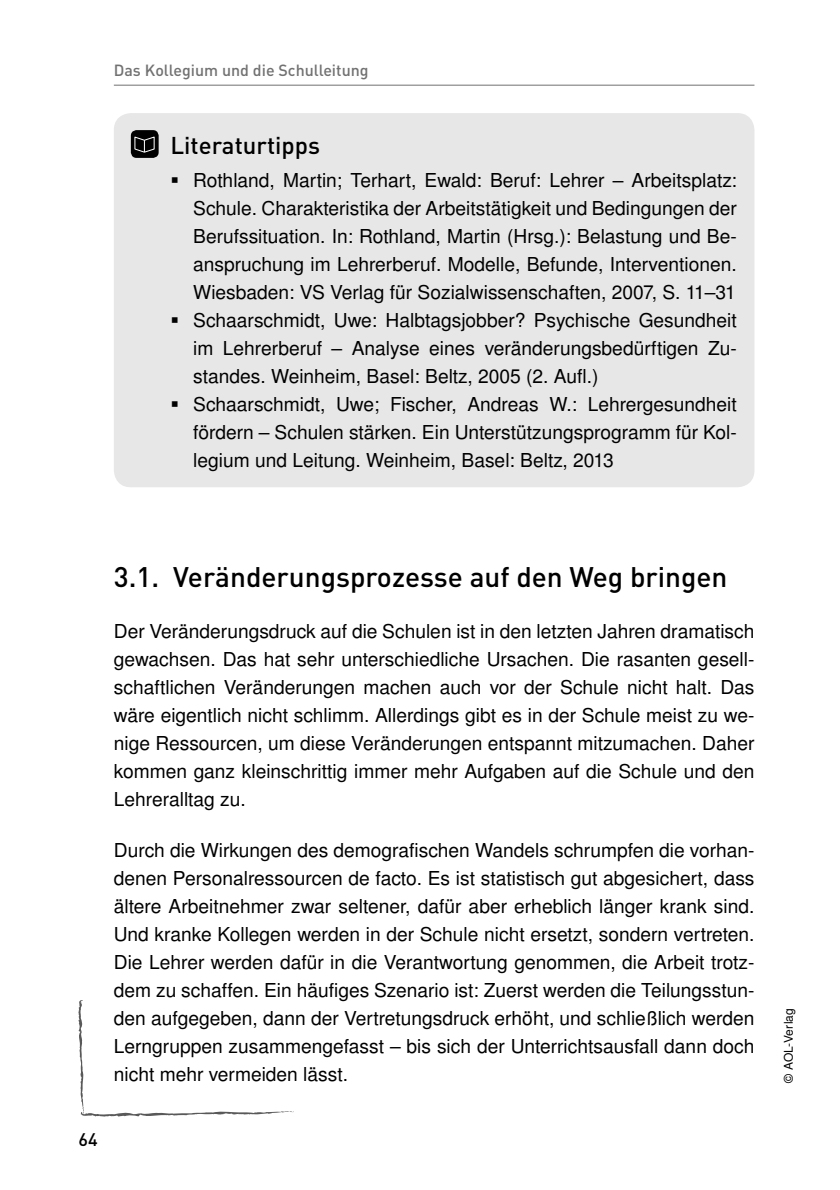
<style>
.page{position:relative;width:840px;height:1190px;background:#fff}
.page>*{position:absolute;margin:0;border:0;box-sizing:border-box;transform-origin:0 0}
.t1{font:500 28px "DIN";color:#000}
.t2{font:500 24px "DIN";color:#000}
.t3{font:19.2px/28px "Nimbus San LOT";color:#000;text-align:justify}
.t4{font:500 18px "DIN";color:#000}
.t5{font:500 16px "DIN";color:#717171}
.t6{font:12px "Nimbus San LOT";letter-spacing:.02em;color:#000}
</style>
<div class="page">
<hr style="left:114px;top:85px;width:640px;height:1px;background:#717171">
<svg style="left:78px;top:1000px;width:216px;height:117px"></svg>
<div style="left:114px;top:113px;width:640px;height:374px;background:#e7e7e7;border-radius:17px"></div>
<div style="left:131px;top:130px;width:28px;height:28px;background:#000;border-radius:6px"></div>
<svg style="left:134px;top:136px;width:21px;height:17px"></svg>
<p class="t5" style="left:114px;top:65px;width:256px">Das Kollegium und die Schulleitung</p>
<p class="t2" style="left:171px;top:137px;width:151px">Literaturtipps</p>
<p class="t3" style="left:193px;top:168px;width:545px;text-align:left">Rothland, Martin; Terhart, Ewald: Beruf: Lehrer – Arbeitsplatz:<br>Schule. Charakteristika der Arbeitstätigkeit und Bedingungen der Berufssituation. In: Rothland, Martin (Hrsg.): Belastung und Be&shy;anspruchung im Lehrerberuf. Modelle, Befunde, Interventionen.<br>Wiesbaden: VS Verlag für Sozialwissenschaften, 2007, S. 11–31<br>Schaarschmidt, Uwe: Halbtagsjobber? Psychische Gesundheit im Lehrerberuf – Analyse eines veränderungsbedürftigen Zu&shy;standes. Weinheim, Basel: Beltz, 2005 (2. Aufl.)<br>Schaarschmidt, Uwe; Fischer, Andreas W.: Lehrergesundheit fördern – Schulen stärken. Ein Unterstützungsprogramm für Kol&shy;legium und Leitung. Weinheim, Basel: Beltz, 2013</p>
<h1 class="t1" style="left:114px;top:568px;width:615px">3.1. Veränderungsprozesse auf den Weg bringen</h1>
<p class="t3" style="left:114px;top:619px;width:642px">Der Veränderungsdruck auf die Schulen ist in den letzten Jahren dramatisch gewachsen. Das hat sehr unterschiedliche Ursachen. Die rasanten gesell&shy;schaftlichen Veränderungen machen auch vor der Schule nicht halt. Das wäre eigentlich nicht schlimm. Allerdings gibt es in der Schule meist zu we&shy;nige Ressourcen, um diese Veränderungen entspannt mitzumachen. Daher kommen ganz kleinschrittig immer mehr Aufgaben auf die Schule und den Lehreralltag zu.</p>
<p class="t3" style="left:114px;top:838px;width:642px">Durch die Wirkungen des demografischen Wandels schrumpfen die vorhan&shy;denen Personalressourcen de facto. Es ist statistisch gut abgesichert, dass ältere Arbeitnehmer zwar seltener, dafür aber erheblich länger krank sind.<br>Und kranke Kollegen werden in der Schule nicht ersetzt, sondern vertreten.<br>Die Lehrer werden dafür in die Verantwortung genommen, die Arbeit trotz&shy;dem zu schaffen. Ein häufiges Szenario ist: Zuerst werden die Teilungsstun&shy;den aufgegeben, dann der Vertretungsdruck erhöht, und schließlich werden Lerngruppen zusammengefasst – bis sich der Unterrichtsausfall dann doch nicht mehr vermeiden lässt.</p>
<p class="t4" style="left:78px;top:1133px;width:21px">64</p>
<p class="t6" style="left:784px;top:1083px;width:76px;rotate:-90deg">© AOL-Verlag</p>
</div>
